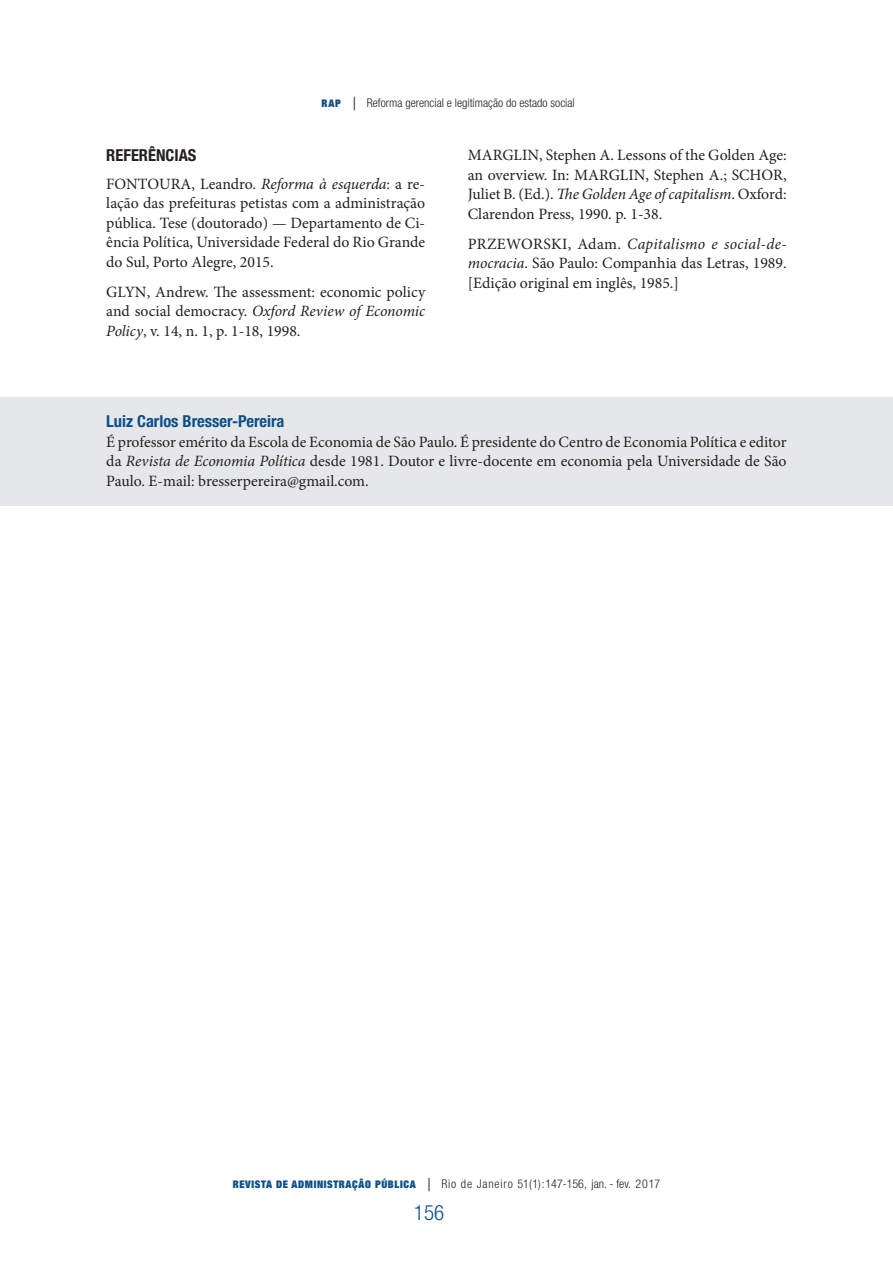
<style>
.page{position:relative;width:893px;height:1263px;background:#fff}
.page>*{position:absolute;margin:0;border:0;box-sizing:border-box;transform-origin:0 0}
.t1{font:300 condensed 21px "Helvetica Neue LT Std";color:#0c4f89}
.t2{font:700 condensed 16.5px "Helvetica Neue LT Std";color:#0c4f89}
.t3{font:700 condensed 16.5px "Helvetica Neue LT Std";color:#231f20}
.t4{font:15.75px/19.5px "Minion Pro";color:#231f20;text-align:justify}
.t5{font:300 condensed 12px "Helvetica Neue LT Std";letter-spacing:.07em;color:#231f20}
.t6{font:300 condensed 12px "Helvetica Neue LT Std";color:#231f20}
.s1{font-family:"Helvetica Neue";font-weight:900;font-stretch:expanded;font-size:10.5px;color:#0c4f89}
.s2{font-size:18px}
.s3{font-style:italic}
</style>
<div class="page">
<div style="left:0;top:397px;width:893px;height:109px;background:#e6e7e9"></div>
<p class="t6" style="left:322px;top:96px;width:255px"><span class="s1">RAP</span> <span class="s2">|</span> Reforma gerencial e legitimação do estado social</p>
<p class="t3" style="left:106px;top:145px;width:92px">REFERÊNCIAS</p>
<p class="t4" style="left:106px;top:174px;width:320px">FONTOURA, Leandro. <span class="s3">Reforma à esquerda</span>: a re&shy;lação das prefeituras petistas com a administração pública. Tese (doutorado) — Departamento de Ci&shy;ência Política, Universidade Federal do Rio Grande do Sul, Porto Alegre, 2015.</p>
<p class="t4" style="left:106px;top:282px;width:320px">GLYN, Andrew. The assessment: economic policy and social democracy. <span class="s3">Oxford Review of Economic Policy</span>, v. 14, n. 1, p. 1-18, 1998.</p>
<p class="t4" style="left:468px;top:145px;width:320px">MARGLIN, Stephen A. Lessons of the Golden Age: an overview. In: MARGLIN, Stephen A.; SCHOR, Juliet B. (Ed.). <span class="s3">The Golden Age of capitalism</span>. Oxford:<br>Clarendon Press, 1990. p. 1-38.</p>
<p class="t4" style="left:468px;top:234px;width:320px">PRZEWORSKI, Adam. <span class="s3">Capitalismo e social-de&shy;mocracia</span>. São Paulo: Companhia das Letras, 1989. [Edição original em inglês, 1985.]</p>
<p class="t2" style="left:106px;top:411px;width:180px">Luiz Carlos Bresser-Pereira</p>
<p class="t4" style="left:106px;top:432px;width:682px">É professor emérito da Escola de Economia de São Paulo. É presidente do Centro de Economia Política e editor da <span class="s3">Revista de Economia Política</span> desde 1981. Doutor e livre-docente em economia pela Universidade de São Paulo. E-mail: bresserpereira@gmail.com.</p>
<p class="t5" style="left:233px;top:1176px;width:429px"><span class="s1">REVISTA DE ADMINISTRAÇÃO PÚBLICA</span> <span class="s2">|</span> Rio de Janeiro 51(1):147-156, jan. - fev. 2017</p>
<h1 class="t1" style="left:414px;top:1200px;width:32px">156</h1>
</div>
